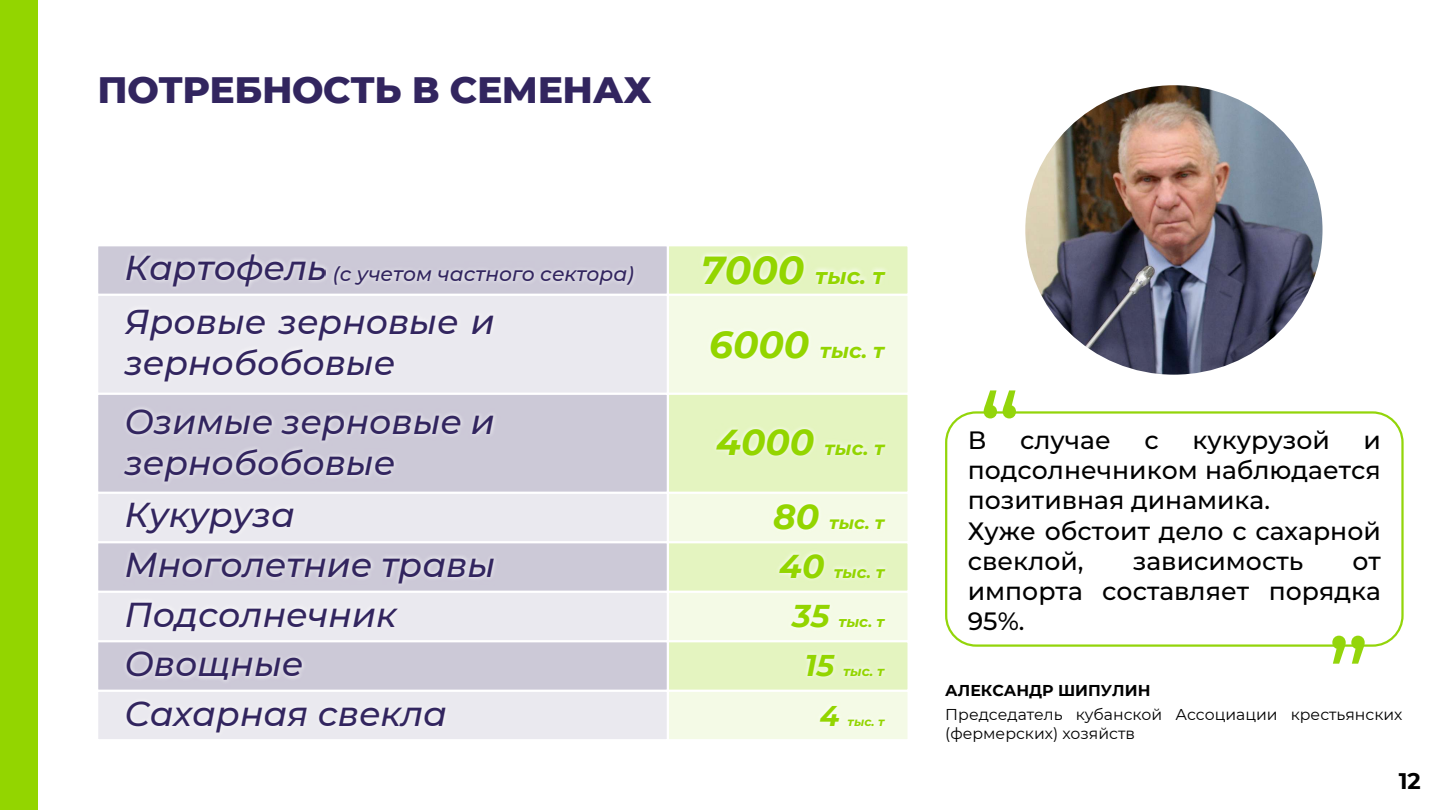
<style>
.page{position:relative;width:1440px;height:810px;background:#fff}
.page>*{position:absolute;margin:0;border:0;box-sizing:border-box;transform-origin:0 0}
.t1{font:800 37.5px "Montserrat";letter-spacing:-.01em;color:#32255f}
.t2{font:italic 500 34.5px/50.1px "Montserrat";color:#32255f}
.t3{font:italic 700 30px "Montserrat";color:#93d500}
.t4{font:italic 700 28.5px "Montserrat";color:#93d500}
.t5{font:500 25.12px/30.2px "Montserrat";color:#000}
.t6{font:italic 700 22.5px "Montserrat";color:#93d500}
.t7{font:700 22.5px "Montserrat";color:#000}
.t8{font:italic 700 21px "Montserrat";color:#93d500}
.t9{font:italic 500 20.1px "Montserrat";color:#32255f}
.t10{font:italic 700 19.5px "Montserrat";color:#93d500}
.t11{font:italic 700 18px "Montserrat";color:#93d500}
.t12{font:italic 700 16.5px "Montserrat";color:#93d500}
.t13{font:15.67px/18.8px "Montserrat";color:#000}
.t14{font:700 15.67px "Montserrat";color:#000}
.t15{font:italic 700 15px "Montserrat";color:#93d500}
.t16{font:italic 700 13.5px "Montserrat";color:#93d500}
.t17{font:italic 700 12px "Montserrat";color:#93d500}
.s1{font-size:39px}
.s2{font-size:37.5px}
.s3{font-size:36px}
.s4{font-size:34.5px}
.s5{font-size:33px}
.s6{font-size:31.5px}
</style>
<div class="page">
<div style="left:0;top:0;width:38px;height:810px;background:#93d500"></div>
<div style="left:97px;top:245px;width:571px;height:50px;background:#ccc9d7;border:2px solid #fff"></div>
<div style="left:97px;top:294px;width:571px;height:100px;background:#eae9ef;border:2px solid #fff"></div>
<div style="left:97px;top:393px;width:571px;height:100px;background:#ccc9d7;border:2px solid #fff"></div>
<div style="left:97px;top:492px;width:571px;height:51px;background:#eae9ef;border:2px solid #fff"></div>
<div style="left:97px;top:542px;width:571px;height:50px;background:#ccc9d7;border:2px solid #fff"></div>
<div style="left:97px;top:591px;width:571px;height:51px;background:#eae9ef;border:2px solid #fff"></div>
<div style="left:97px;top:641px;width:571px;height:50px;background:#ccc9d7;border:2px solid #fff"></div>
<div style="left:97px;top:690px;width:571px;height:51px;background:#eae9ef;border:2px solid #fff"></div>
<img style="left:117px;top:245px;width:395px;height:496px">
<img style="left:326px;top:245px;width:320px;height:49px">
<div style="left:668px;top:245px;width:241px;height:50px;background:#e4f4c0;border:2px solid #fff"></div>
<div style="left:668px;top:294px;width:241px;height:100px;background:#f4fae6;border:2px solid #fff"></div>
<div style="left:668px;top:393px;width:241px;height:100px;background:#e4f4c0;border:2px solid #fff"></div>
<div style="left:668px;top:492px;width:241px;height:51px;background:#f4fae6;border:2px solid #fff"></div>
<div style="left:668px;top:542px;width:241px;height:50px;background:#e4f4c0;border:2px solid #fff"></div>
<div style="left:668px;top:591px;width:241px;height:51px;background:#f4fae6;border:2px solid #fff"></div>
<div style="left:668px;top:641px;width:241px;height:50px;background:#e4f4c0;border:2px solid #fff"></div>
<div style="left:668px;top:690px;width:241px;height:51px;background:#f4fae6;border:2px solid #fff"></div>
<img style="left:692px;top:245px;width:205px;height:496px">
<img style="left:1025px;top:85px;width:298px;height:290px">
<svg style="left:984px;top:390px;width:32px;height:28px"></svg>
<svg style="left:1332px;top:636px;width:33px;height:28px"></svg>
<div style="left:945px;top:411px;width:459px;height:236px;border:2px solid #93d50a;border-radius:30px"></div>
<h1 class="t1" style="left:98px;top:62px;width:556px">ПОТРЕБНОСТЬ В СЕМЕНАХ</h1>
<h2 class="t2" style="left:124px;top:240px;width:372px;line-height:53.4px">Картофель<br>Яровые зерновые и</h2>
<h2 class="t2" style="left:124px;top:332px;width:372px;line-height:58.7px">зернобобовые<br>Озимые зерновые и</h2>
<h2 class="t2" style="left:124px;top:437px;width:372px">зернобобовые<br>Кукуруза<br>Многолетние травы<br>Подсолнечник<br>Овощные<br>Сахарная свекла</h2>
<p class="t9" style="left:333px;top:260px;width:303px">(с учетом частного сектора)</p>
<p class="t6" style="left:701px;top:260px;width:185px"><span class="s1">7000</span> тыс. т</p>
<p class="t8" style="left:709px;top:335px;width:177px"><span class="s2">6000</span> тыс. т</p>
<p class="t10" style="left:716px;top:434px;width:170px"><span class="s3">4000</span> тыс. т</p>
<p class="t11" style="left:773px;top:510px;width:113px"><span class="s4">80</span> тыс. т</p>
<p class="t12" style="left:779px;top:560px;width:107px"><span class="s5">40</span> тыс. т</p>
<p class="t15" style="left:792px;top:611px;width:94px"><span class="s6">35</span> тыс. т</p>
<p class="t3" style="left:805px;top:644px;width:31px">15</p>
<p class="t16" style="left:843px;top:662px;width:43px">тыс. т</p>
<p class="t4" style="left:820px;top:695px;width:21px">4</p>
<p class="t17" style="left:848px;top:713px;width:38px">тыс. т</p>
<p class="t5" style="left:968px;top:424px;width:20px">В</p>
<p class="t5" style="left:1020px;top:424px;width:92px">случае</p>
<p class="t5" style="left:1144px;top:424px;width:16px">с</p>
<p class="t5" style="left:1192px;top:424px;width:139px">кукурузой</p>
<p class="t5" style="left:968px;top:424px;width:415px;text-indent:396px">и подсолнечником наблюдается позитивная динамика.<br>Хуже обстоит дело с сахарной свеклой,</p>
<p class="t5" style="left:1133px;top:545px;width:172px">зависимость</p>
<p class="t5" style="left:968px;top:545px;width:415px;text-align:justify;text-indent:385px">от импорта составляет порядка 95%.</p>
<p class="t14" style="left:945px;top:680px;width:207px">АЛЕКСАНДР ШИПУЛИН</p>
<p class="t13" style="left:945px;top:705px;width:459px">Председатель кубанской Ассоциации крестьянских (фермерских) хозяйств</p>
<p class="t7" style="left:1399px;top:765px;width:24px">12</p>
</div>
